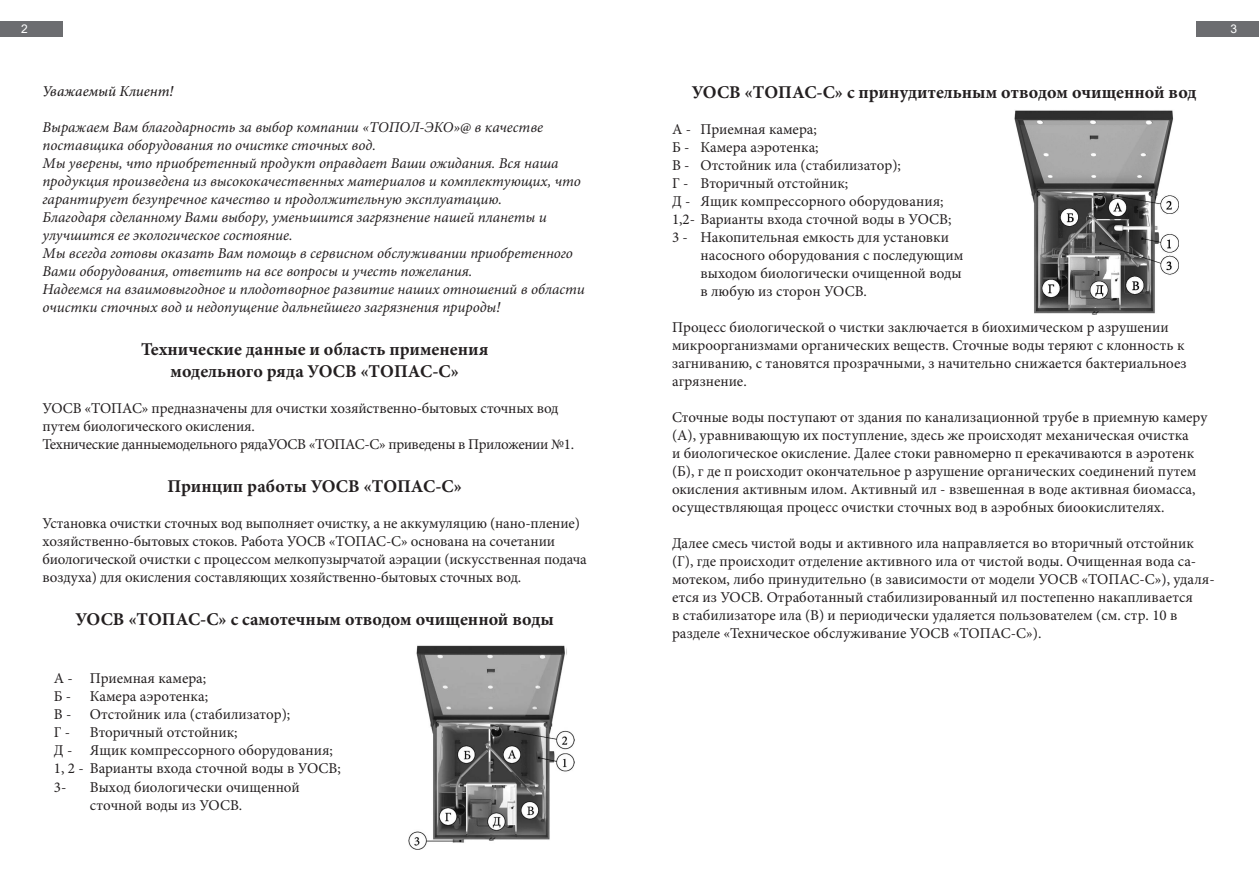
<style>
.page{position:relative;width:1259px;height:893px;background:#fff}
.page>*{position:absolute;margin:0;border:0;box-sizing:border-box;transform-origin:0 0}
.t1{font:700 18px/21.6px "Minion Pro";color:#231f20;text-align:center}
.t2{font:15px/18px "Minion Pro";color:#231f20}
.t3{font:italic 15px/18px "Minion Pro";color:#231f20}
.t4{font:italic 500 15px "Minion Pro";letter-spacing:-.005em;color:#231f20}
.t5{font:12px "Arial";color:#fff}
</style>
<div class="page">
<div style="left:0;top:21px;width:63px;height:16px;background:#6c6d70"></div>
<div style="left:1196px;top:21px;width:63px;height:16px;background:#6c6d70"></div>
<img style="left:408px;top:645px;width:166px;height:204px">
<img style="left:1014px;top:110px;width:164px;height:205px">
<p class="t5" style="left:21px;top:21px;width:8px">2</p>
<p class="t5" style="left:1230px;top:21px;width:8px">3</p>
<p class="t4" style="left:43px;top:81px;width:132px">Уважаемый Клиент!</p>
<p class="t3" style="left:43px;top:118px;width:544px">Выражаем Вам благодарность за выбор компании «ТОПОЛ-ЭКО»@ в качестве поставщика оборудования по очистке сточных вод.<br>Мы уверены, что приобретенный продукт оправдает Ваши ожидания. Вся наша продукция произведена из высококачественных материалов и комплектующих, что гарантирует безупречное качество и продолжительную эксплуатацию.<br>Благодаря сделанному Вами выбору, уменьшится загрязнение нашей планеты и улучшится ее экологическое состояние.<br>Мы всегда готовы оказать Вам помощь в сервисном обслуживании приобретенного Вами оборудования, ответить на все вопросы и учесть пожелания.<br>Надеемся на взаимовыгодное и плодотворное развитие наших отношений в области очистки сточных вод и недопущение дальнейшего загрязнения природы!</p>
<p class="t1" style="left:141px;top:338px;width:349px">Технические данные и область применения модельного ряда УОСВ «ТОПАС-С»</p>
<p class="t2" style="left:43px;top:399px;width:533px">УОСВ «ТОПАС» предназначены для очистки хозяйственно-бытовых сточных вод путем биологического окисления.<br>Технические данныемодельного рядаУОСВ «ТОПАС-С» приведены в Приложении №1.</p>
<p class="t1" style="left:167px;top:475px;width:296px">Принцип работы УОСВ «ТОПАС-С»</p>
<p class="t2" style="left:43px;top:514px;width:546px">Установка очистки сточных вод выполняет очистку, а не аккумуляцию (нано-пление) хозяйственно-бытовых стоков. Работа УОСВ «ТОПАС-С» основана на сочетании биологической очистки с процессом мелкопузырчатой аэрации (искусственная подача воздуха) для окисления составляющих хозяйственно-бытовых сточных вод.</p>
<p class="t1" style="left:76px;top:608px;width:480px">УОСВ «ТОПАС-С» с самотечным отводом очищенной воды</p>
<p class="t2" style="left:54px;top:670px;width:238px">А - Приемная камера;<br>Б - Камера аэротенка;<br>В - Отстойник ила (стабилизатор);<br>Г -</p>
<p class="t2" style="left:54px;top:724px;width:288px;text-indent:36px">Вторичный отстойник;<br>Д - Ящик компрессорного оборудования;<br>1, 2 - Варианты входа сточной воды в УОСВ;<br>3-</p>
<p class="t2" style="left:90px;top:778px;width:211px">Выход биологически очищенной сточной воды из УОСВ.</p>
<p class="t1" style="left:692px;top:81px;width:506px">УОСВ «ТОПАС-С» с принудительным отводом очищенной вод</p>
<p class="t2" style="left:672px;top:120px;width:146px">А - Приемная камера;</p>
<p class="t2" style="left:672px;top:138px;width:148px">Б - Камера аэротенка;</p>
<p class="t2" style="left:672px;top:156px;width:230px">В - Отстойник ила (стабилизатор);</p>
<p class="t2" style="left:672px;top:174px;width:178px">Г - Вторичный отстойник;</p>
<p class="t2" style="left:672px;top:192px;width:273px">Д - Ящик компрессорного оборудования;</p>
<p class="t2" style="left:672px;top:210px;width:281px">1,2- Варианты входа сточной воды в УОСВ;</p>
<p class="t2" style="left:672px;top:228px;width:278px">3 - Накопительная емкость для установки</p>
<p class="t2" style="left:700px;top:246px;width:264px">насосного оборудования с последующим</p>
<p class="t2" style="left:700px;top:264px;width:263px">выходом биологически очищенной воды</p>
<p class="t2" style="left:700px;top:282px;width:168px">в любую из сторон УОСВ.</p>
<p class="t2" style="left:672px;top:318px;width:516px">Процесс биологической о чистки заключается в биохимическом р азрушении микроорганизмами органических веществ. Сточные воды теряют с клонность к загниванию, с тановятся прозрачными, з начительно снижается бактериальноез агрязнение.</p>
<p class="t2" style="left:672px;top:408px;width:537px">Сточные воды поступают от здания по канализационной трубе в приемную камеру (А), уравнивающую их поступление, здесь же происходят механическая очистка<br>и биологическое окисление. Далее стоки равномерно п ерекачиваются в аэротенк (Б), г де п роисходит окончательное р азрушение органических соединений путем окисления активным илом. Активный ил - взвешенная в воде активная биомасса, осуществляющая процесс очистки сточных вод в аэробных биоокислителях.</p>
<p class="t2" style="left:672px;top:534px;width:544px">Далее смесь чистой воды и активного ила направляется во вторичный отстойник (Г), где происходит отделение активного ила от чистой воды. Очищенная вода са&shy;мотеком, либо принудительно (в зависимости от модели УОСВ «ТОПАС-С»), удаля&shy;ется из УОСВ. Отработанный стабилизированный ил постепенно накапливается<br>в стабилизаторе ила (В) и периодически удаляется пользователем (см. стр. 10 в разделе «Техническое обслуживание УОСВ «ТОПАС-С»).</p>
</div>
